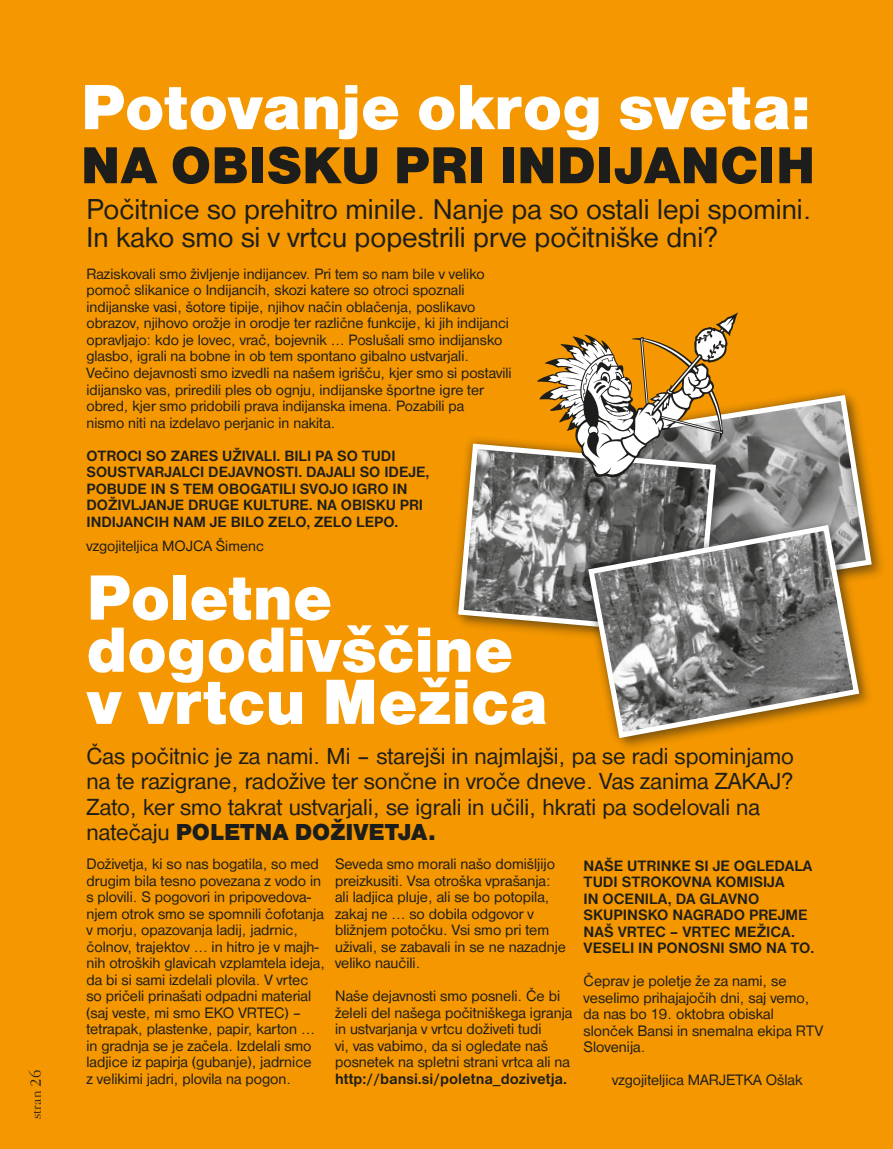
<style>
.page{position:relative;width:893px;height:1149px;background:#fff}
.page>*{position:absolute;margin:0;border:0;box-sizing:border-box;transform-origin:0 0}
.t1{font:66.15px/52.1px "Nimbus San DEE Blac";color:#fff}
.t2{font:53.7px "Nimbus San DEE Blac";color:#1d1d1b}
.t3{font:29.7px/27px "Nimbus San DEE";color:#1d1d1b}
.t4{font:24px/25.5px "Nimbus San DEE";color:#1d1d1b}
.t5{font:24px "Nimbus San DEE Blac";letter-spacing:.125em;color:#1d1d1b}
.t6{font:15.6px/16.5px "Nimbus San DEE";letter-spacing:.36em;color:#1d1d1b}
.t7{font:700 15.6px/16.5px "Nimbus San DEE";color:#1d1d1b}
.t8{font:15.45px/16.5px "Nimbus San DEE";letter-spacing:.015em;color:#1d1d1b}
.t9{font:700 15.45px/16.5px "Nimbus San DEE";color:#1d1d1b}
.t10{font:12px "Garamond Itc TEE Ligh";letter-spacing:.025em;color:#1d1d1b}
.s1{font-size:15px}
.s2{font-family:"Nimbus San DEE"}
.s3{font-size:15.6px}
</style>
<div class="page">
<div style="left:0;top:0;width:893px;height:1148px;background:#f49700"></div>
<svg style="left:739px;top:383px;width:144px;height:230px;fill:#f49700"></svg>
<svg style="left:731px;top:392px;width:144px;height:213px"></svg>
<svg style="left:447px;top:433px;width:280px;height:212px;fill:#f49700"></svg>
<svg style="left:455px;top:440px;width:264px;height:198px"></svg>
<svg style="left:537px;top:311px;width:202px;height:171px"></svg>
<div style="left:586px;top:522px;width:288px;height:230px;background:#1d1d1b;opacity:.4"></div>
<svg style="left:577px;top:513px;width:294px;height:236px;fill:#f09701"></svg>
<svg style="left:585px;top:522px;width:277px;height:218px"></svg>
<p class="t10" style="left:30px;top:1118px;width:51px;rotate:-90deg">stran <span class="s1">26</span></p>
<h1 class="t1" style="left:81px;top:81px;width:731px">Potovanje okrog sveta:</h1>
<h2 class="t2" style="left:81px;top:134px;width:447px">NA OBISKU PRI INDI</h2>
<h2 class="t2" style="left:614px;top:134px;width:203px">JANCIH</h2>
<h3 class="t3" style="left:86px;top:196px;width:727px">Počitnice so prehitro minile. Nanje pa so ostali lepi spomini.<br>In kako smo si v vrtcu popestrili prve počitniške dni?</h3>
<p class="t8" style="left:86px;top:265px;width:427px">Raziskovali smo življenje indijancev. Pri tem so nam bile v veliko pomoč slikanice o I ndijancih, skozi katere so otroci spoznali indijanske vasi, šotore tipije, njihov način oblačenja, poslikavo obrazov, njihovo orožje in orodje ter različne funkcije, ki jih indijanci opravljajo: kdo je lovec, vrač, bojevnik … Poslušali smo indijansko glasbo, igrali na bobne in ob tem spontano gibalno ustvarjali.<br>Večino dejavnosti smo izvedli na našem igrišču, kjer smo si postavili idijansko vas, priredili ples ob ognju, indijanske športne igre ter obred, kjer smo pridobili prava indijanska imena. Pozabili pa<br>nismo niti na izdelavo perjanic in nakita.</p>
<p class="t9" style="left:86px;top:447px;width:345px">OTROCI SO ZARES UŽIVALI. BILI PA SO TUDI<br>SOUSTVARJALCI DEJAVNOSTI. DAJALI SO IDEJ E,<br>POBUDE IN S TEM OBO</p>
<p class="t9" style="left:86px;top:480px;width:338px;text-indent:164px">GATILI SVOJO IGRO IN<br>DOŽIVLJANJ E DRUGE KULTURE. NA OBISKU PRI<br>INDIJANCIH NAM JE BILO ZELO, ZELO LEPO.</p>
<p class="t8" style="left:86px;top:537px;width:179px">vzgojiteljica Mojca Šimenc</p>
<h1 class="t1" style="left:86px;top:571px;width:463px">Poletne dogodivščine v vrtcu Mežica</h1>
<h3 class="t4" style="left:86px;top:742px;width:709px">Čas počitnic je za nami. M i – starejši in najmlajši, pa se radi spominjamo na te razigrane, radožive ter sončne in vroče dneve. Vas zanima ZAKAJ</h3>
<h3 class="t4" style="left:781px;top:768px;width:13px">?</h3>
<h3 class="t4" style="left:86px;top:793px;width:675px">Zato, ker smo takrat ustvarjali, se igrali in učili, hkrati pa sodelovali na</h3>
<h3 class="t5" style="left:86px;top:817px;width:350px"><span class="s2">natečaju</span> Poletna doživetja.</h3>
<p class="t6" style="left:86px;top:855px;width:240px">Doživetja, ki so nas bogatila, so med drugim bila tesno povezana z vodo in s plovili. S pogovori in pripovedova&shy;njem otrok smo se spomnili čofotanja v morju, opazovanja ladij, jadrnic, čolnov, trajektov … in hitro je v majh&shy;nih otroških glavicah vzplamtela ideja, da bi si sami izdelali plovila. V vrtec so pričeli prinašati odpadni material (saj veste, mi smo EKOVRTEC</p>
<p class="t6" style="left:86px;top:1004px;width:230px;text-indent:198px">) – tetrapak, plastenke, papir, karton … in gradnja se je začela. Izdelali smo ladjice iz papirja (gubanje), jadrnice z velikimi jadri, plovila na pogon.</p>
<p class="t6" style="left:335px;top:855px;width:233px">Seveda smo morali našo domišljijo preizkusiti. Vsa otroška vprašanja: ali ladjica pluje, ali se bo potopila, zakaj ne … so dobila odgovor v bližnjem potočku. Vsi smo pri tem uživali, se zabavali in se ne nazadnje veliko naučili.</p>
<p class="t6" style="left:335px;top:987px;width:239px">Naše dejavnosti smo posneli. Če bi želeli del našega počitniškega igranja in ustvarjanja v vrtcu doživeti tudi<br>vi, vas vabimo, da si ogledate naš posnetek na spletni strani vrtca ali na</p>
<p class="t7" style="left:335px;top:1070px;width:234px">HTTP://BANSI.SI/POLETNA_DOZIVETJA.</p>
<p class="t7" style="left:584px;top:857px;width:232px">NAŠE UTRINKE SI J E OGLEDALA<br>TUDI STROKOVNA KOMISIJA<br>IN OCENILA, DA GLAVNO<br>SKUPINSKO NAGRADO PREJ ME<br>NAŠ VRTEC – VRTEC MEŽICA.<br>VESELI IN PONOSNI SMO NA TO.</p>
<p class="t6" style="left:584px;top:972px;width:227px">Čeprav je poletje že za nami, se veselimo prihajajočih dni, saj vemo, da nas bo 19. oktobra obiskal slonček Bansi in snemalna ekipa RTV<br>Slovenija.</p>
<p class="t8" style="left:612px;top:1071px;width:192px">vzgojiteljica <span class="s3">Marjetka Ošlak</span></p>
</div>
